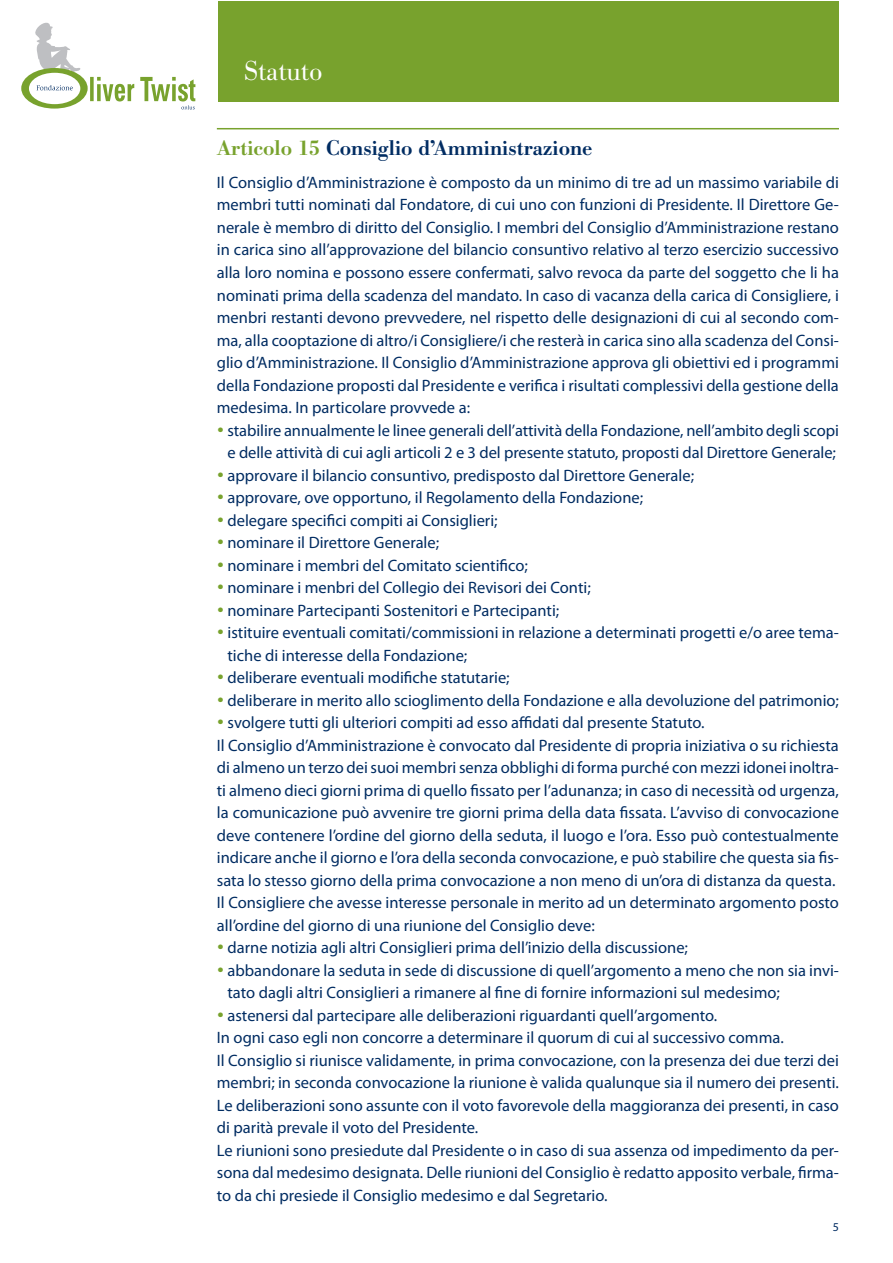
<style>
.page{position:relative;width:893px;height:1263px;background:#fff}
.page>*{position:absolute;margin:0;border:0;box-sizing:border-box;transform-origin:0 0}
.t1{font:300 27px "Bodoni BE";color:#fff}
.t2{font:500 21px "Bodoni BE";color:#002c62}
.t3{font:16.5px/22.5px "Myriad Pro";color:#002c62;text-align:justify}
.t4{font:12px "Myriad Pro";color:#002c62}
.s1{color:#78a22d}
</style>
<div class="page">
<hr style="left:217px;top:128px;width:622px;height:1px;background:#78a22d">
<div style="left:218px;top:1px;width:620px;height:100px;background:#78a22d"></div>
<svg style="left:21px;top:22px;width:174px;height:87px"></svg>
<p class="t1" style="left:244px;top:56px;width:80px">Statuto</p>
<p class="t2" style="left:217px;top:136px;width:377px"><span class="s1">Articolo 15</span> Consiglio d’Amministrazione</p>
<p class="t3" style="left:217px;top:171px;width:624px">Il Consiglio d’Amministrazione è composto da un minimo di tre ad un massimo variabile di membri tutti nominati dal Fondatore, di cui uno con funzioni di Presidente. Il Direttore Ge&shy;nerale è membro di diritto del Consiglio. I membri del Consiglio d’Amministrazione restano in carica sino all’approvazione del bilancio consuntivo relativo al terzo esercizio successivo alla loro nomina e possono essere confermati, salvo revoca da parte del soggetto che li ha nominati prima della scadenza del mandato. In caso di vacanza della carica di Consigliere, i menbri restanti devono prevvedere, nel rispetto delle designazioni di cui al secondo com&shy;ma, alla cooptazione di altro/i Consigliere/i che resterà in carica sino alla scadenza del Consi&shy;glio d’Amministrazione. Il Consiglio d’Amministrazione approva gli obiettivi ed i programmi della Fondazione proposti dal Presidente e verifica i risultati complessivi della gestione della medesima. In particolare provvede a:</p>
<p class="t3" style="left:217px;top:418px;width:624px;text-align:center"><span class="s1">•</span> stabilire annualmente le linee generali dell’attività della Fondazione, nell’ambito degli scopi e delle attività di cui agli articoli 2 e 3 del presente statuto, proposti dal Direttore Generale;</p>
<p class="t3" style="left:217px;top:463px;width:479px"><span class="s1">•</span> approvare il bilancio consuntivo, predisposto dal Direttore Generale;</p>
<p class="t3" style="left:217px;top:486px;width:428px"><span class="s1">•</span> approvare, ove opportuno, il Regolamento della Fondazione;</p>
<p class="t3" style="left:217px;top:508px;width:282px"><span class="s1">•</span> delegare specifici compiti ai Consiglieri;</p>
<p class="t3" style="left:217px;top:531px;width:224px"><span class="s1">•</span> nominare il Direttore Generale;</p>
<p class="t3" style="left:217px;top:553px;width:313px"><span class="s1">•</span> nominare i membri del Comitato scientifico;</p>
<p class="t3" style="left:217px;top:576px;width:375px"><span class="s1">•</span> nominare i menbri del Collegio dei Revisori dei Conti;</p>
<p class="t3" style="left:217px;top:598px;width:344px"><span class="s1">•</span> nominare Partecipanti Sostenitori e Partecipanti;</p>
<p class="t3" style="left:227px;top:621px;width:613px;text-indent:-11px"><span class="s1">•</span> istituire eventuali comitati/commissioni in relazione a determinati progetti e/o aree tema&shy;tiche di interesse della Fondazione;</p>
<p class="t3" style="left:217px;top:666px;width:294px"><span class="s1">•</span> deliberare eventuali modifiche statutarie;</p>
<p class="t3" style="left:217px;top:688px;width:624px"><span class="s1">•</span> deliberare in merito allo scioglimento della Fondazione e alla devoluzione del patrimonio;</p>
<p class="t3" style="left:217px;top:711px;width:489px"><span class="s1">•</span> svolgere tutti gli ulteriori compiti ad esso affidati dal presente Statuto.</p>
<p class="t3" style="left:217px;top:733px;width:624px">Il Consiglio d’Amministrazione è convocato dal Presidente di propria iniziativa o su richiesta di almeno un terzo dei suoi membri senza obblighi di forma purché con mezzi idonei inoltra&shy;ti almeno dieci giorni prima di quello fissato per l’adunanza; in caso di necessità od urgenza, la comunicazione può avvenire tre giorni prima della data fissata. L’avviso di convocazione deve contenere l’ordine del giorno della seduta, il luogo e l’ora. Esso può contestualmente indicare anche il giorno e l’ora della seconda convocazione, e può stabilire che questa sia fis&shy;sata lo stesso giorno della prima convocazione a non meno di un’ora di distanza da questa.</p>
<p class="t3" style="left:217px;top:891px;width:624px">Il Consigliere che avesse interesse personale in merito ad un determinato argomento posto all’ordine del giorno di una riunione del Consiglio deve:</p>
<p class="t3" style="left:217px;top:936px;width:473px"><span class="s1">•</span> darne notizia agli altri Consiglieri prima dell’inizio della discussione;</p>
<p class="t3" style="left:227px;top:958px;width:613px;text-indent:-11px"><span class="s1">•</span> abbandonare la seduta in sede di discussione di quell’argomento a meno che non sia invi&shy;tato dagli altri Consiglieri a rimanere al fine di fornire informazioni sul medesimo;</p>
<p class="t3" style="left:217px;top:1003px;width:502px"><span class="s1">•</span> astenersi dal partecipare alle deliberazioni riguardanti quell’argomento.</p>
<p class="t3" style="left:217px;top:1026px;width:568px">In ogni caso egli non concorre a determinare il quorum di cui al successivo comma.</p>
<p class="t3" style="left:217px;top:1048px;width:624px">Il Consiglio si riunisce validamente, in prima convocazione, con la presenza dei due terzi dei membri; in seconda convocazione la riunione è valida qualunque sia il numero dei presenti.<br>Le deliberazioni sono assunte con il voto favorevole della maggioranza dei presenti, in caso di parità prevale il voto del Presidente.</p>
<p class="t3" style="left:217px;top:1138px;width:624px">Le riunioni sono presiedute dal Presidente o in caso di sua assenza od impedimento da per&shy;sona dal medesimo designata. Delle riunioni del Consiglio è redatto apposito verbale, firma&shy;to da chi presiede il Consiglio medesimo e dal Segretario.</p>
<p class="t4" style="left:833px;top:1219px;width:8px">5</p>
</div>
